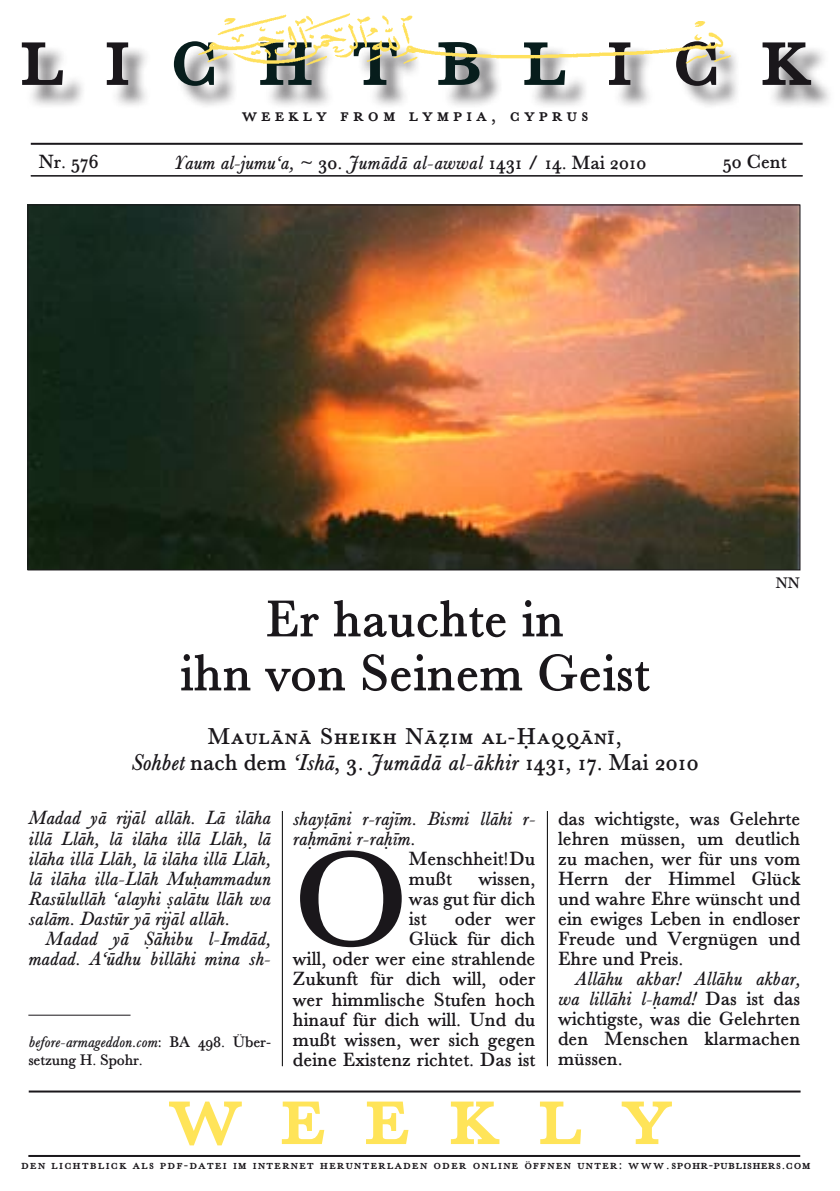
<style>
.page{position:relative;width:840px;height:1191px;background:#fff}
.page>*{position:absolute;margin:0;border:0;box-sizing:border-box;transform-origin:0 0}
.t1{font:140.8px "Spohr Bleisatz Normal";color:#1a171b}
.t2{font:98px "Spohr Bleisatz Kapitaelchen";letter-spacing:.4em;color:#1a171b}
.t3{font:98px "Spohr Bleisatz Kapitaelchen";letter-spacing:.4em;color:#ffe459}
.t4{font:54px/54px "Spohr Bleisatz Normal";color:#1a171b;text-align:center}
.t5{font:24px "Spohr Bleisatz Kursiv";letter-spacing:.025em;color:#1a171b}
.t6{font:24px "Spohr Bleisatz Kapitaelchen";letter-spacing:.06em;color:#1a171b}
.t7{font:20px/20px "Spohr Bleisatz Normal";color:#1a171b;text-align:justify}
.t8{font:20px/20px "Spohr Bleisatz Kursiv";letter-spacing:.01em;color:#1a171b;text-align:right}
.t9{font:20px "Spohr Bleisatz Kapitaelchen";letter-spacing:.22em;color:#1a171b}
.t10{font:16px "Spohr Bleisatz Kursiv";letter-spacing:.01em;color:#1a171b}
.t11{font:16px "Spohr Bleisatz Normal";letter-spacing:-.01em;color:#1a171b}
.t12{font:14px "Spohr Bleisatz Kapitaelchen";letter-spacing:.1em;color:#1a171b}
.s1{color:#071d1c}
.s2{font-family:"Spohr Bleisatz Normal"}
</style>
<div class="page">
<div style="left:25px;top:44px;width:814px;height:170px;background:#1a171b;opacity:.6"></div>
<hr style="left:29px;top:1090px;width:771px;height:2px;background:#1a171b">
<hr style="left:31px;top:143px;width:771px;height:2px;background:#1a171b">
<hr style="left:31px;top:175px;width:771px;height:1px;background:#1a171b">
<hr style="left:28px;top:1155px;width:771px;height:2px;background:#1a171b">
<img style="left:182px;top:13px;width:556px;height:56px">
<hr style="left:282px;top:811px;width:1px;height:255px;background:#000">
<hr style="left:28px;top:1014px;width:102px;height:1px;background:#1a171b">
<img style="left:30px;top:207px;width:767px;height:361px">
<hr style="left:546px;top:811px;width:1px;height:255px;background:#000">
<h2 class="t2" style="left:20px;top:-12px;width:791px">li<span class="s1">chtbl</span>ick</h2>
<p class="t9" style="left:242px;top:101px;width:347px">weekly from lympia, cyprus</p>
<p class="t7" style="left:39px;top:152px;width:61px">Nr. 576</p>
<p class="t7" style="left:722px;top:153px;width:65px">50 Cent</p>
<p class="t8" style="left:174px;top:153px;width:474px">Yaum al-jumu‘a, ~ <span class="s2">30.</span> Jumâdâ al-awwal <span class="s2">1431 / 14. Mai 2010</span></p>
<h3 class="t4" style="left:180px;top:594px;width:471px">Er hauchte in<br>ihn von Seinem Geist</h3>
<p class="t6" style="left:208px;top:720px;width:415px">Maulânâ Sheikh Nâ|im al-Óaqqânî,</p>
<p class="t5" style="left:131px;top:746px;width:568px">Sohbet <span class="s2">nach dem</span> ‘Ishâ<span class="s2">, 3.</span> Jumâdâ al-âkhir <span class="s2">1431, 17. Mai 2010</span></p>
<p class="t11" style="left:775px;top:572px;width:25px">NN</p>
<p class="t8" style="left:28px;top:809px;width:243px;text-align:justify">Madad yâ rijâl allâh. Lâ ilâha illâ Llâh, lâ ilâha illâ Llâh, lâ ilâha illâ Llâh, lâ ilâha illâ Llâh, lâ ilâha illa-Llâh Muªammadun Rasûlullâh ‘alayhi ¶alâtu llâh wa salâm. Dastûr yâ rijâl allâh.</p>
<p class="t8" style="left:28px;top:929px;width:243px">Madad yâ #âhibu l-Imdâd, madad. A‘ûdhu billâhi mina sh-</p>
<p class="t10" style="left:28px;top:1031px;width:244px">before-armageddon.com<span class="s2">: BA 498. Über-</span></p>
<p class="t11" style="left:28px;top:1049px;width:116px">setzung H. Spohr.</p>
<p class="t8" style="left:293px;top:810px;width:244px;text-align:left">shay†âni r-rajîm. Bismi llâhi r&shy;raªmâni r-raªîm.</p>
<h1 class="t1" style="left:293px;top:806px;width:117px">O</h1>
<p class="t7" style="left:408px;top:850px;width:128px">Menschheit! Du mußt</p>
<p class="t7" style="left:408px;top:870px;width:128px;text-indent:70px">wissen, was gut für dich ist</p>
<p class="t7" style="left:293px;top:910px;width:244px;text-align:right">oder wer<br>Glück für dich<br>will, oder wer eine strahlende<br>Zukunft für dich will, oder wer himmlische Stufen hoch hinauf für dich will. Und du mußt wissen, wer sich gegen deine Existenz richtet. Das ist</p>
<p class="t7" style="left:557px;top:809px;width:243px">das wichtigste, was Gelehrte lehren müssen, um deutlich zu machen, wer für uns vom Herrn der Himmel Glück und wahre Ehre wünscht und ein ewiges Leben in endloser Freude und Vergnügen und Ehre und Preis.</p>
<p class="t8" style="left:557px;top:969px;width:243px">Allâhu akbar! Allâhu akbar, wa lillâhi l-ªamd! <span class="s2">Das ist das</span></p>
<p class="t7" style="left:557px;top:1009px;width:243px">wichtigste, was die Gelehrten den Menschen klarmachen müssen.</p>
<h2 class="t3" style="left:169px;top:1047px;width:504px">weekly</h2>
<p class="t12" style="left:21px;top:1155px;width:790px">den lichtblick als pdf-datei im internet herunterladen oder online öffnen unter: www.spohr-publishers.com</p>
</div>
